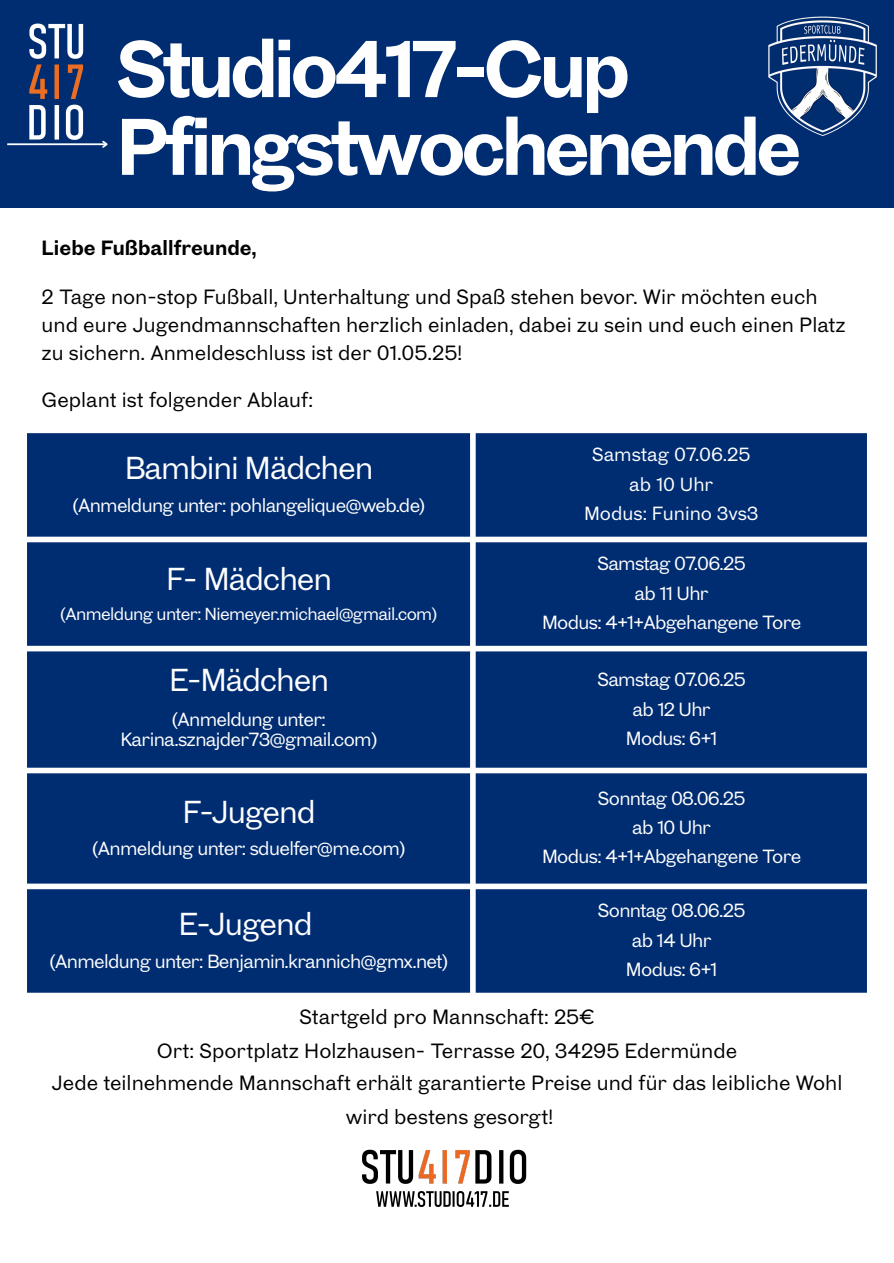
<style>
.page{position:relative;width:894px;height:1263px;background:#fff}
.page>*{position:absolute;margin:0;border:0;box-sizing:border-box;transform-origin:0 0}
.t1{font:700 75.9px "Touvlo";letter-spacing:-.065em;color:#fff}
.t2{font:700 75.6px "Touvlo";letter-spacing:-.065em;color:#fff}
.t3{font:30px "Touvlo";letter-spacing:-.035em;color:#fff}
.t4{font:19.5px/28.2px "Touvlo";color:#000001}
.t5{font:700 19.5px "Touvlo";color:#000001}
.t6{font:18px/20.2px "Touvlo";letter-spacing:-.035em;color:#fff;text-align:center}
.t7{font:18px "Touvlo";color:#fff}
.t8{font:18px "Touvlo";letter-spacing:-.005em;color:#fff}
.t9{font:16.5px "Touvlo";letter-spacing:-.035em;color:#fff}
</style>
<div class="page">
<div style="left:0;top:0;width:893px;height:207px;background:#002d72"></div>
<img style="left:768px;top:16px;width:109px;height:120px">
<img style="left:25px;top:23px;width:64px;height:123px">
<hr style="left:7px;top:143px;width:100px;height:2px;background:#fff">
<svg style="left:101px;top:140px;width:7px;height:8px"></svg>
<div style="left:27px;top:433px;width:839px;height:560px;background:#002d72"></div>
<img style="left:362px;top:1149px;width:165px;height:58px">
<p class="t1" style="left:116px;top:12px;width:515px">Studio417-Cup</p>
<p class="t2" style="left:116px;top:90px;width:686px">Pfingstwochenende</p>
<h1 class="t5" style="left:42px;top:234px;width:216px">Liebe Fußballfreunde,</h1>
<p class="t4" style="left:42px;top:282px;width:805px">2 Tage non-stop Fußball, Unterhaltung und Spaß stehen bevor. Wir möchten euch und eure Jugendmannschaften herzlich einladen, dabei zu sein und euch einen Platz zu sichern. Anmeldeschluss ist der 01.05.25!</p>
<p class="t4" style="left:42px;top:385px;width:273px">Geplant ist folgender Ablauf:</p>
<h1 class="t3" style="left:125px;top:446px;width:250px">Bambini Mädchen</h1>
<p class="t6" style="left:72px;top:494px;width:354px">(Anmeldung unter: pohlangelique@web.de)</p>
<h1 class="t3" style="left:166px;top:556px;width:167px">F- Mädchen</h1>
<p class="t9" style="left:60px;top:601px;width:378px">(Anmeldung unter: Niemeyer.michael@gmail.com)</p>
<h1 class="t3" style="left:169px;top:657px;width:161px">E-Mädchen</h1>
<p class="t6" style="left:120px;top:708px;width:258px">(Anmeldung unter:<br>Karina.sznajder73@gmail.com)</p>
<h1 class="t3" style="left:182px;top:789px;width:135px">F-Jugend</h1>
<p class="t6" style="left:92px;top:838px;width:315px">(Anmeldung unter: sduelfer@me.com)</p>
<h1 class="t3" style="left:178px;top:902px;width:136px">E-Jugend</h1>
<p class="t6" style="left:49px;top:950px;width:400px">(Anmeldung unter: Benjamin.krannich@gmx.net)</p>
<p class="t8" style="left:592px;top:441px;width:160px">Samstag 07.06.25</p>
<p class="t6" style="left:629px;top:473px;width:86px">ab 10 Uhr</p>
<p class="t7" style="left:584px;top:500px;width:176px">Modus: Funino 3vs3</p>
<p class="t6" style="left:597px;top:553px;width:150px">Samstag 07.06.25</p>
<p class="t6" style="left:634px;top:582px;width:75px">ab 11 Uhr</p>
<p class="t6" style="left:542px;top:611px;width:261px">Modus: 4+1+Abgehangene Tore</p>
<p class="t6" style="left:597px;top:669px;width:150px">Samstag 07.06.25</p>
<p class="t6" style="left:632px;top:698px;width:80px">ab 12 Uhr</p>
<p class="t6" style="left:625px;top:727px;width:93px">Modus: 6+1</p>
<p class="t6" style="left:597px;top:787px;width:149px">Sonntag 08.06.25</p>
<p class="t6" style="left:632px;top:817px;width:80px">ab 10 Uhr</p>
<p class="t6" style="left:542px;top:846px;width:261px">Modus: 4+1+Abgehangene Tore</p>
<p class="t6" style="left:597px;top:900px;width:149px">Sonntag 08.06.25</p>
<p class="t6" style="left:631px;top:929px;width:81px">ab 14 Uhr</p>
<p class="t6" style="left:625px;top:958px;width:93px">Modus: 6+1</p>
<p class="t4" style="left:299px;top:1002px;width:296px">Startgeld pro Mannschaft: 25€</p>
<p class="t4" style="left:157px;top:1035px;width:581px">Ort: Sportplatz Holzhausen- Terrasse 20, 34295 Edermünde</p>
<p class="t4" style="left:52px;top:1068px;width:792px">Jede teilnehmende Mannschaft erhält garantierte Preise und für das leibliche Wohl</p>
<p class="t4" style="left:346px;top:1102px;width:209px">wird bestens gesorgt!</p>
</div>
